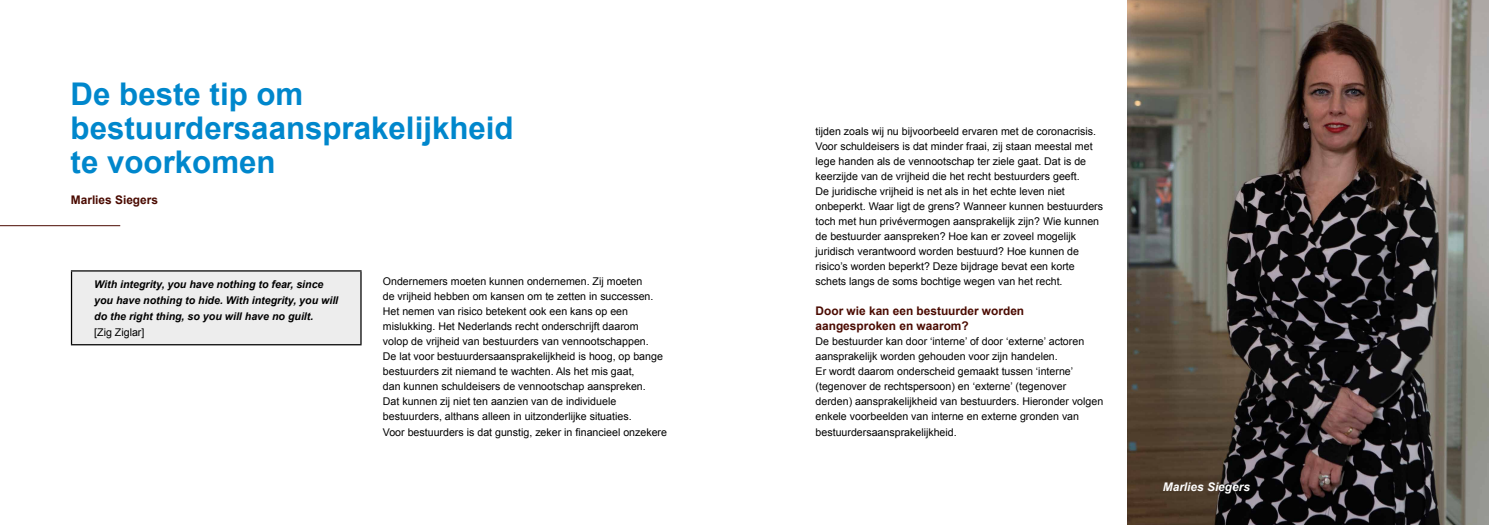
<style>
.page{position:relative;width:1489px;height:525px;background:#fff}
.page>*{position:absolute;margin:0;border:0;box-sizing:border-box;transform-origin:0 0}
.t1{font:700 31.25px/33.8px "Arial";color:#0087cc}
.t2{font:700 11.88px/15px "Arial";color:#4a0a00}
.t3{font:italic 700 11.88px "Arial";color:#fff}
.t4{font:10.62px/15px "Arial";color:#000}
.t5{font:italic 700 10.62px/16px "Arial";color:#000}
</style>
<div class="page">
<div style="left:71px;top:271px;width:290px;height:73px;background:#ededed"></div>
<hr style="left:71px;top:270px;width:290px;height:1px;background:#000">
<hr style="left:71px;top:271px;width:1px;height:73px;background:#000">
<hr style="left:360px;top:271px;width:1px;height:73px;background:#000">
<hr style="left:71px;top:344px;width:290px;height:1px;background:#000">
<hr style="left:0;top:225px;width:120px;height:1px;background:#4a0a00">
<img style="left:1127px;top:0;width:361px;height:524px">
<h1 class="t1" style="left:71px;top:78px;width:444px">De beste tip om bestuurdersaansprakelijkheid te voorkomen</h1>
<p class="t2" style="left:71px;top:192px;width:89px">Marlies Siegers</p>
<p class="t5" style="left:94px;top:276px;width:245px">With integrity, you have nothing to fear, since you have nothing to hide. With integrity, you will do the right thing, so you will have no guilt.</p>
<p class="t4" style="left:94px;top:324px;width:52px">[Zig Ziglar]</p>
<p class="t4" style="left:383px;top:274px;width:286px">Ondernemers moeten kunnen ondernemen. Zij moeten<br>de vrijheid hebben om kansen om te zetten in successen.<br>Het nemen van risico betekent ook een kans op een mislukking. Het Nederlands recht onderschrijft daarom<br>volop de vrijheid van bestuurders van vennootschappen.<br>De lat voor bestuurdersaansprakelijkheid is hoog, op bange bestuurders zit niemand te wachten. Als het mis gaat,<br>dan kunnen schuldeisers de vennootschap aanspreken.<br>Dat kunnen zij niet ten aanzien van de individuele bestuurders, althans alleen in uitzonderlijke situaties.<br>Voor bestuurders is dat gunstig, zeker in financieel onzekere</p>
<p class="t4" style="left:815px;top:124px;width:289px">tijden zoals wij nu bijvoorbeeld ervaren met de coronacrisis.<br>Voor schuldeisers is dat minder fraai, zij staan meestal met lege handen als de vennootschap ter ziele gaat. Dat is de keerzijde van de vrijheid die het recht bestuurders geeft.<br>De juridische vrijheid is net als in het echte leven niet onbeperkt. Waar ligt de grens? Wanneer kunnen bestuurders toch met hun privévermogen aansprakelijk zijn? Wie kunnen de bestuurder aanspreken? Hoe kan er zoveel mogelijk juridisch verantwoord worden bestuurd? Hoe kunnen de risico’s worden beperkt? Deze bijdrage bevat een korte schets langs de soms bochtige wegen van het recht.</p>
<p class="t2" style="left:815px;top:304px;width:210px">Door wie kan een bestuurder worden aangesproken en waarom?</p>
<p class="t4" style="left:815px;top:334px;width:289px">De bestuurder kan door ‘interne’ of door ‘externe’ actoren aansprakelijk worden gehouden voor zijn handelen.<br>Er wordt daarom onderscheid gemaakt tussen ‘interne’ (tegenover de rechtspersoon) en ‘externe’ (tegenover derden) aansprakelijkheid van bestuurders. Hieronder volgen enkele voorbeelden van interne en externe gronden van bestuurdersaansprakelijkheid.</p>
<p class="t3" style="left:1162px;top:479px;width:89px">Marlies Siegers</p>
</div>
